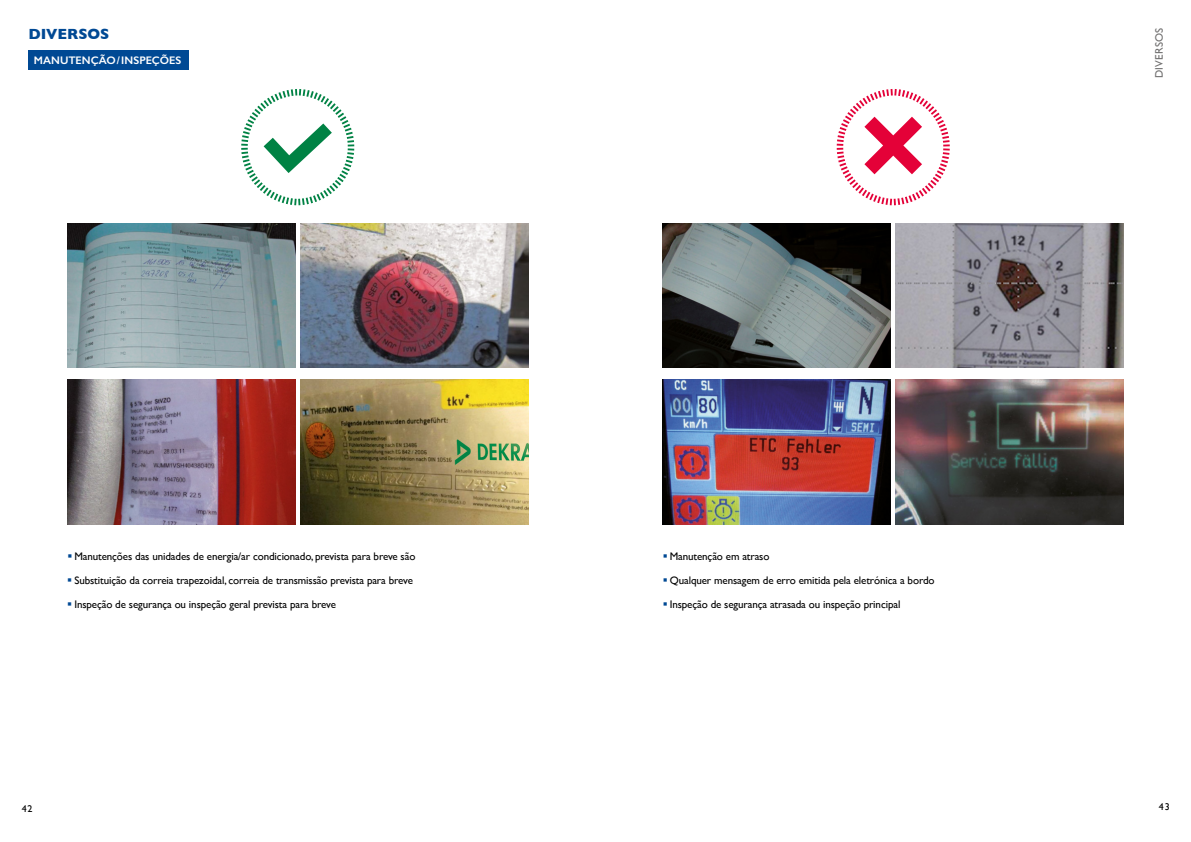
<style>
.page{position:relative;width:1191px;height:842px;background:#fff}
.page>*{position:absolute;margin:0;border:0;box-sizing:border-box;transform-origin:0 0}
.t1{font:700 15px "Gill Sans";letter-spacing:-.005em;color:#004994}
.t2{font:11px/24px "Gill Sans";letter-spacing:-.01em;color:#000}
.t3{font:600 11px "Gill Sans";color:#fff}
.t4{font:11px "Gill Sans";letter-spacing:.01em;color:#706f6f}
.t5{font:10px "Gill Sans";color:#000}
</style>
<div class="page">
<svg style="left:241px;top:89px;width:113px;height:116px"></svg>
<svg style="left:836px;top:89px;width:113px;height:116px"></svg>
<img style="left:300px;top:224px;width:228px;height:144px">
<img style="left:67px;top:224px;width:228px;height:144px">
<img style="left:300px;top:380px;width:228px;height:144px">
<img style="left:67px;top:380px;width:228px;height:144px">
<img style="left:896px;top:224px;width:227px;height:144px">
<img style="left:662px;top:224px;width:228px;height:144px">
<img style="left:896px;top:380px;width:227px;height:144px">
<img style="left:662px;top:380px;width:228px;height:144px">
<div style="left:28px;top:50px;width:161px;height:19px;background:#004994"></div>
<h1 class="t1" style="left:28px;top:22px;width:83px">DIVERSOS</h1>
<p class="t3" style="left:34px;top:53px;width:149px">MANUTENÇÃO/INSPEÇÕES</p>
<p class="t2" style="left:74px;top:544px;width:342px">Manutenções das unidades de energia/ar condicionado, prevista para breve são<br>Substituição da correia trapezoidal, correia de transmissão prevista para breve<br>Inspeção de segurança ou inspeção geral prevista para breve</p>
<p class="t2" style="left:670px;top:544px;width:266px">Manutenção em atraso<br>Qualquer mensagem de erro emitida pela eletrónica a bordo<br>Inspeção de segurança atrasada ou inspeção principal</p>
<p class="t4" style="left:1152px;top:78px;width:51px;rotate:-90deg">DIVERSOS</p>
<p class="t5" style="left:22px;top:803px;width:12px">42</p>
<p class="t5" style="left:1158px;top:801px;width:12px">43</p>
</div>
